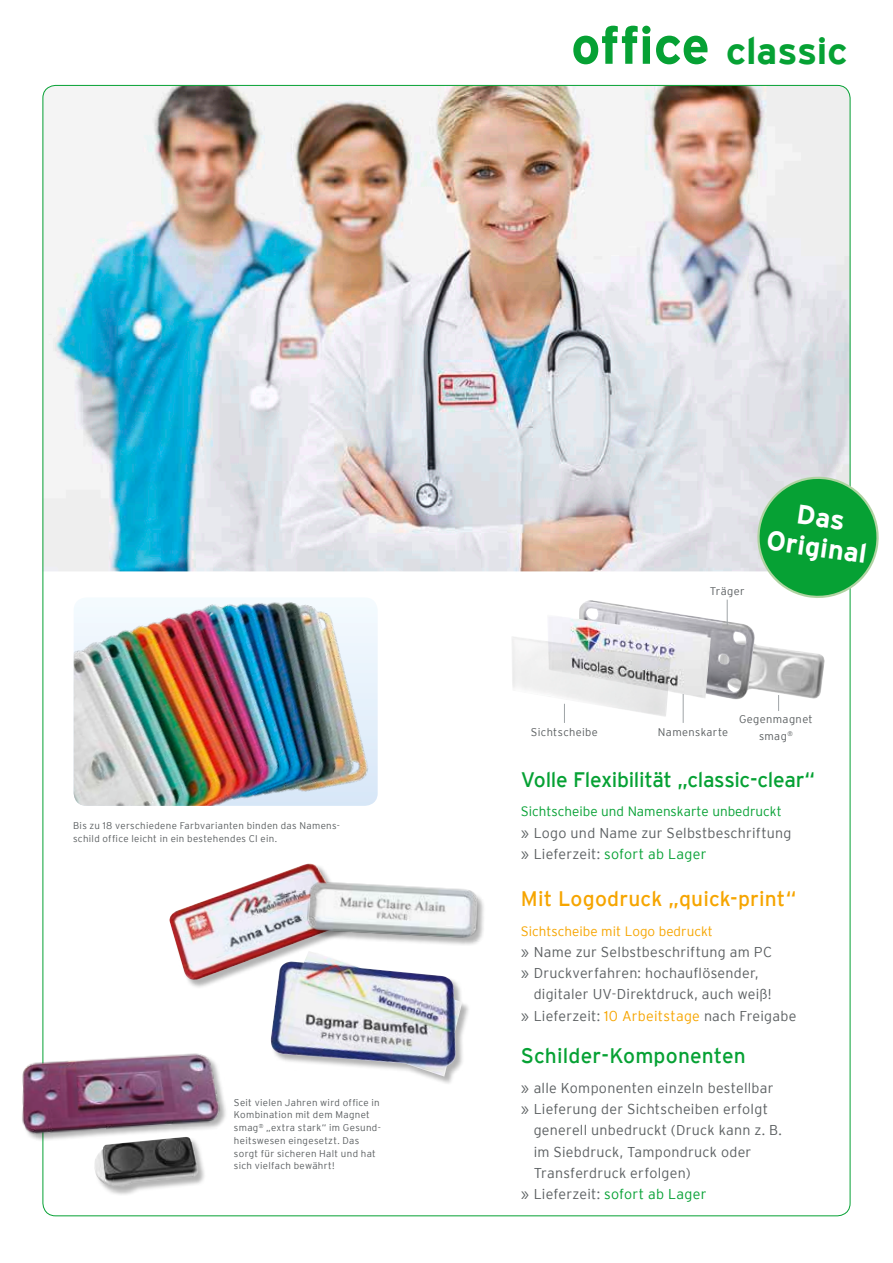
<style>
.page{position:relative;width:893px;height:1263px;background:#fff}
.page>*{position:absolute;margin:0;border:0;box-sizing:border-box;transform-origin:0 0}
.t1{font:700 37.5px "Interstate";color:#06a134}
.t2{font:700 27px/30px "Interstate";color:#fff;text-align:center}
.t3{font:21px "Interstate";letter-spacing:-.015em;color:#06a134}
.t4{font:21px "Interstate";letter-spacing:.005em;color:#f6a500}
.t5{font:21px "Interstate";letter-spacing:.005em;color:#06a134}
.t6{font:300 14.25px/21.3px "Interstate";letter-spacing:.015em;color:#5b5f61}
.t7{font:300 14.25px "Interstate";letter-spacing:.015em;color:#06a134}
.t8{font:300 13.5px "Interstate";color:#06a134}
.t9{font:300 13.5px "Interstate";color:#f6a500}
.t10{font:300 11.1px/17px "Interstate";letter-spacing:.03em;color:#5b5f61;text-align:center}
.t11{font:300 9.75px/12.8px "Interstate";letter-spacing:.03em;color:#5b5f61}
.s1{font-size:52.5px}
.s2{color:#06a134}
.s3{color:#f6a500}
.s4{color:#5b5f61}
</style>
<div class="page">
<img style="left:43px;top:85px;width:807px;height:486px">
<img style="left:74px;top:598px;width:304px;height:208px">
<div style="left:169px;top:863px;width:185px;height:126px;background:#000;opacity:.3"></div>
<img style="left:169px;top:864px;width:176px;height:117px">
<div style="left:271px;top:951px;width:200px;height:134px;background:#000;opacity:.3"></div>
<img style="left:270px;top:951px;width:192px;height:125px">
<div style="left:308px;top:882px;width:178px;height:64px;background:#000;opacity:.3"></div>
<img style="left:303px;top:876px;width:182px;height:65px">
<img style="left:719px;top:640px;width:106px;height:59px">
<img style="left:579px;top:600px;width:82px;height:15px">
<img style="left:548px;top:615px;width:140px;height:80px">
<img style="left:512px;top:636px;width:159px;height:81px">
<svg style="left:778px;top:695px;width:1px;height:16px"></svg>
<svg style="left:564px;top:704px;width:1px;height:19px"></svg>
<svg style="left:683px;top:694px;width:1px;height:29px"></svg>
<svg style="left:727px;top:600px;width:1px;height:25px"></svg>
<div style="left:94px;top:1137px;width:113px;height:59px;background:#000;opacity:.3"></div>
<img style="left:94px;top:1143px;width:104px;height:44px">
<img style="left:22px;top:1045px;width:204px;height:98px">
<svg style="left:751px;top:470px;width:128px;height:132px"></svg>
<h1 class="t1" style="left:571px;top:30px;width:278px"><span class="s1">office</span> classic</h1>
<p class="t11" style="left:73px;top:819px;width:268px">Bis zu 18 verschiedene Farbvarianten binden das Namens&shy;schild office leicht in ein bestehendes CI ein.</p>
<p class="t11" style="left:234px;top:1096px;width:148px">Seit vielen Jahren wird office in<br>Kombination mit dem Magnet smag<sup>®</sup> „extra stark“ im Gesund&shy;heitswesen eingesetzt. Das sorgt für sicheren Halt und hat sich vielfach bewährt!</p>
<p class="t10" style="left:710px;top:583px;width:36px">Träger</p>
<h2 class="t2" style="left:773px;top:495px;width:102px;rotate:8deg">Das<br>Original</h2>
<p class="t10" style="left:531px;top:723px;width:69px">Sichtscheibe</p>
<p class="t10" style="left:658px;top:723px;width:72px">Namenskarte</p>
<p class="t10" style="left:739px;top:710px;width:75px">Gegenmagnet smag<sup>®</sup></p>
<h3 class="t3" style="left:521px;top:767px;width:296px">Volle Flexibilität „classic-clear“</h3>
<p class="t8" style="left:521px;top:804px;width:262px">Sichtscheibe und Namenskarte unbedruckt</p>
<p class="t6" style="left:521px;top:822px;width:272px">» Logo und Name zur Selbstbeschriftung » Lieferzeit: <span class="s2">sofort ab Lager</span></p>
<h3 class="t4" style="left:521px;top:887px;width:277px">Mit Logodruck „quick-print“</h3>
<p class="t9" style="left:521px;top:923px;width:193px">Sichtscheibe mit Logo bedruckt</p>
<p class="t6" style="left:521px;top:941px;width:253px">» Name zur Selbstbeschriftung am PC</p>
<p class="t6" style="left:521px;top:962px;width:239px">» Druckverfahren: hochauflösender,</p>
<p class="t6" style="left:534px;top:983px;width:240px">digitaler UV-Direktdruck, auch weiß!</p>
<p class="t6" style="left:521px;top:1005px;width:277px">» Lieferzeit: <span class="s3">10 Arbeitstage</span> nach Freigabe</p>
<h3 class="t5" style="left:521px;top:1044px;width:226px">Schilder-Komponenten</h3>
<p class="t6" style="left:521px;top:1077px;width:254px">» alle Komponenten einzeln bestellbar</p>
<p class="t6" style="left:521px;top:1098px;width:249px">» Lieferung der Sichtscheiben erfolgt</p>
<p class="t6" style="left:534px;top:1119px;width:250px">generell unbedruckt (Druck kann z. B.</p>
<p class="t6" style="left:534px;top:1141px;width:219px">im Siebdruck, Tampondruck oder</p>
<p class="t6" style="left:534px;top:1162px;width:158px">Transferdruck erfolgen)</p>
<p class="t7" style="left:521px;top:1186px;width:187px"><span class="s4">» Lieferzeit:</span> sofort ab Lager</p>
</div>
